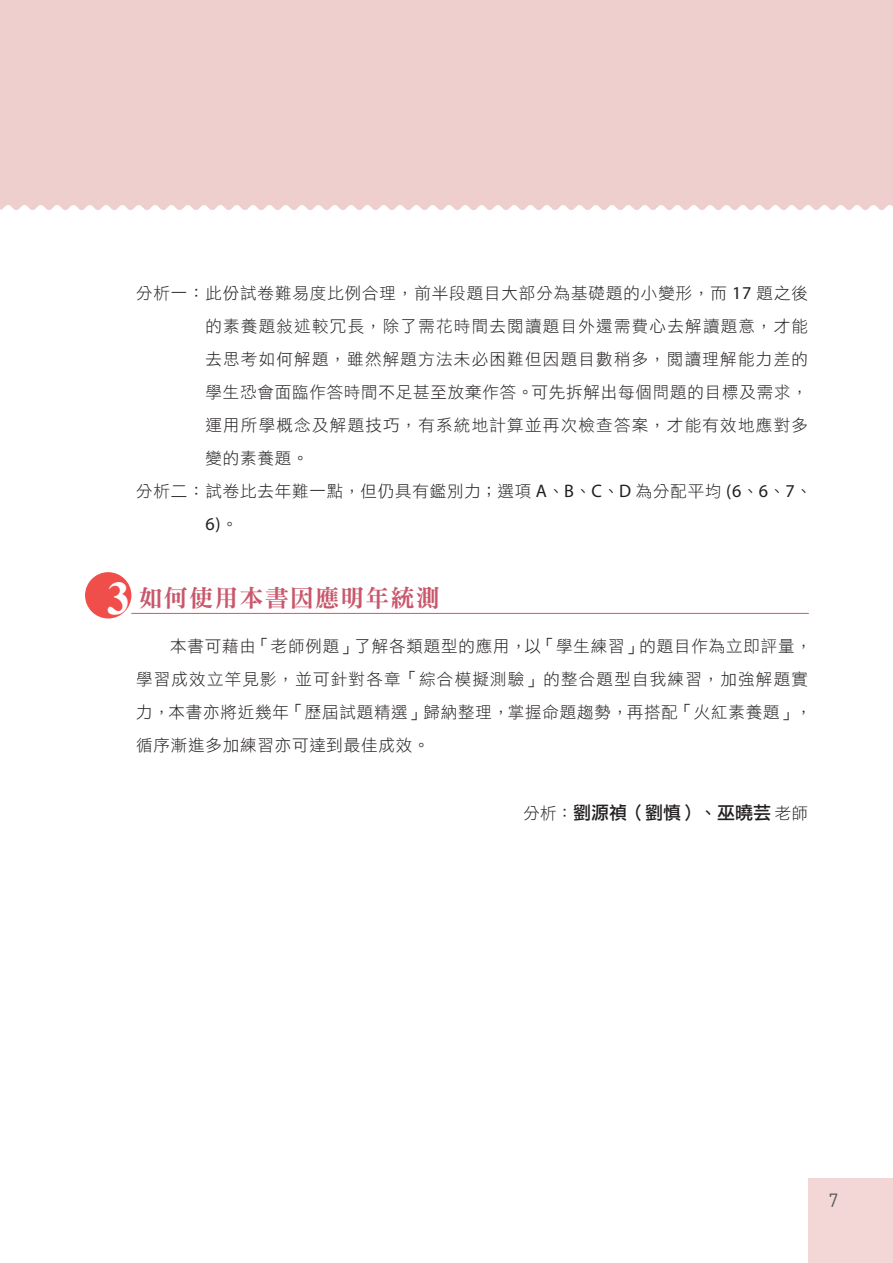
<style>
.page{position:relative;width:893px;height:1263px;background:#fff}
.page>*{position:absolute;margin:0;border:0;box-sizing:border-box;transform-origin:0 0}
.t1{font:24px "DFN Ming W9 WINP BF";letter-spacing:.05em;color:#c9576b}
.t2{font:18.9px "Din Round";color:#57585a}
.t3{font:18.15px "Myriad Pro";color:#231f20}
.t4{font:18px "DF Li Hei Md WIN BF";color:#231f20}
.t5{font:16.5px/33px "DF Li Hei W3 WINP BF";letter-spacing:.055em;color:#231f20}
.t6{font:16.5px "DF Li Hei W3 WINP BF";letter-spacing:.08em;color:#231f20}
.s1{font-family:"Myriad Pro";font-size:18.15px}
.s2{font-family:"DF Li Hei W3 WINP BF";font-size:16.5px}
.s3{font-family:"Times New Roman";font-weight:700;font-size:46.5px;color:#fff}
</style>
<div class="page">
<div style="left:0;top:0;width:893px;height:210px;background:#eecfcd"></div>
<div style="left:808px;top:1178px;width:85px;height:85px;background:#f2d7d6"></div>
<div style="left:85px;top:572px;width:46px;height:46px;background:#ef4e4b;border-radius:50%"></div>
<hr style="left:131px;top:613px;width:678px;height:1px;background:#ef4e4b">
<p class="t5" style="left:136px;top:277px;width:673px">分析一：此份試卷難易度比例合理，前半段題目大部分為基礎題的小變形，而 <span class="s1">17</span> 題之後</p>
<p class="t6" style="left:205px;top:318px;width:604px">的素養題敘述較冗長，除了需花時間去閱讀題目外還需費心去解讀題意，才能</p>
<p class="t6" style="left:205px;top:351px;width:604px">去思考如何解題，雖然解題方法未必困難但因題目數稍多，閱讀理解能力差的</p>
<p class="t5" style="left:205px;top:376px;width:604px">學生恐會面臨作答時間不足甚至放棄作答。可先拆解出每個問題的目標及需求，</p>
<p class="t6" style="left:205px;top:417px;width:604px">運用所學概念及解題技巧，有系統地計算並再次檢查答案，才能有效地應對多</p>
<p class="t5" style="left:205px;top:442px;width:105px">變的素養題。</p>
<p class="t5" style="left:136px;top:475px;width:677px">分析二：試卷比去年難一點，但仍具有鑑別力；選項 <span class="s1">A</span>、<span class="s1">B</span>、<span class="s1">C</span>、<span class="s1">D</span> 為分配平均 <span class="s1">(6</span>、<span class="s1">6</span>、<span class="s1">7</span>、</p>
<p class="t3" style="left:205px;top:513px;width:34px">6)<span class="s2">。</span></p>
<h1 class="t1" style="left:107px;top:586px;width:334px"><span class="s3">3</span> 如何使用本書因應明年統測</h1>
<p class="t5" style="left:136px;top:630px;width:677px;text-indent:34px">本書可藉由「老師例題」了解各類題型的應用，以「學生練習」的題目作為立即評量，學習成效立竿見影，並可針對各章「綜合模擬測驗」的整合題型自我練習，加強解題實力，本書亦將近幾年「歷屆試題精選」歸納整理，掌握命題趨勢，再搭配「火紅素養題」，循序漸進多加練習亦可達到最佳成效。</p>
<p class="t4" style="left:524px;top:804px;width:286px"><span class="s2">分析：</span>劉源禎（劉慎）、巫曉芸<span class="s2">老師</span></p>
<p class="t2" style="left:828px;top:1185px;width:11px">7</p>
</div>
